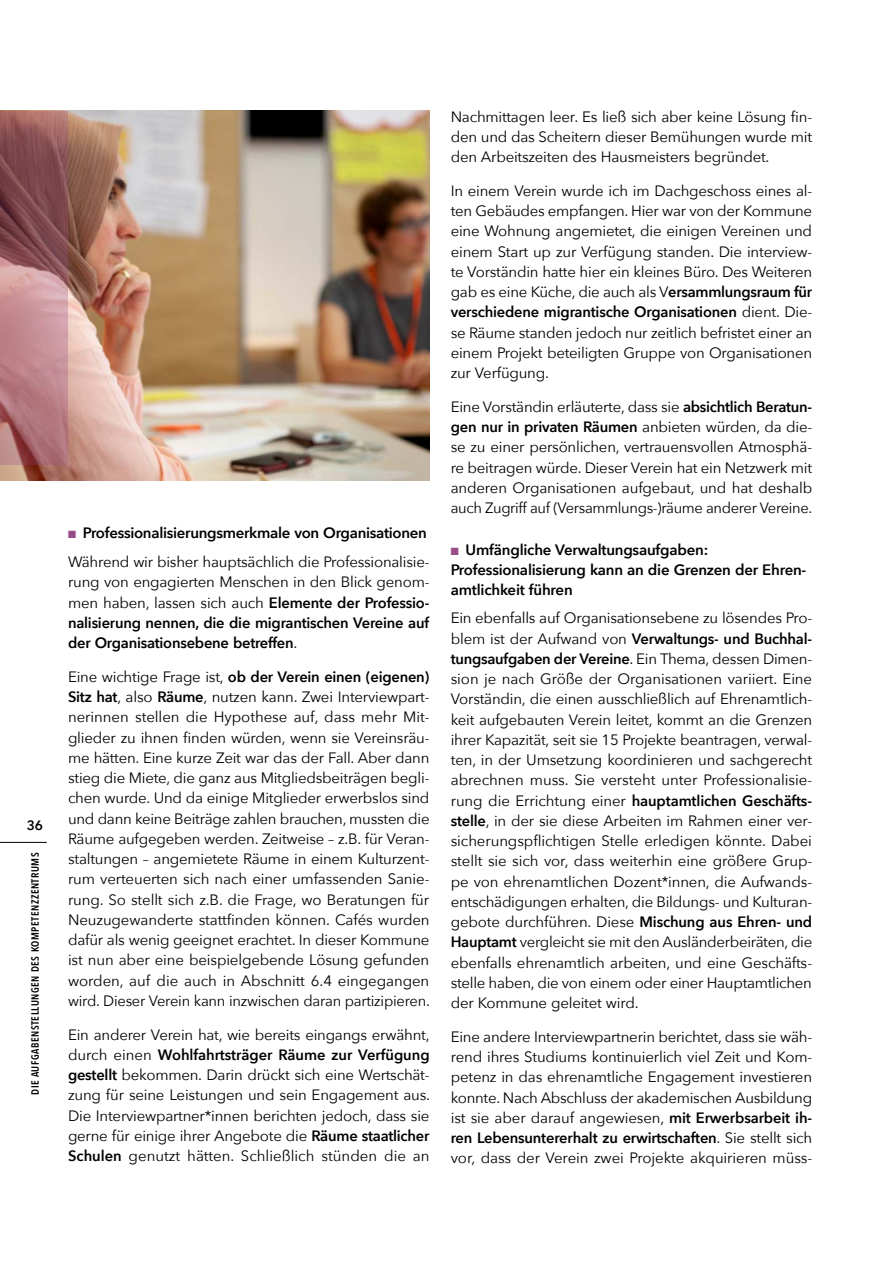
<style>
.page{position:relative;width:893px;height:1263px;background:#fff}
.page>*{position:absolute;margin:0;border:0;box-sizing:border-box;transform-origin:0 0}
.P_normal{font:15px/20.2px "Avenir Next";letter-spacing:-.015em;color:#000;text-align:justify}
.t1{font:600 15px/20.2px "Avenir Next";letter-spacing:-.015em;color:#000}
.t2{font:600 13.5px "Avenir Next LT Pro";color:#000}
.t3{font:600 10.5px "Avenir Next Condensed";letter-spacing:.05em;color:#000}
.s1{color:#984d88}
.s2{font-weight:600}
</style>
<div class="page">
<img style="left:0;top:111px;width:429px;height:369px">
<svg style="left:0;top:111px;width:68px;height:353px;background:#a46c71"></svg>
<hr style="left:0;top:842px;width:47px;height:1px;background:#000">
<p class="t2" style="left:27px;top:817px;width:18px">36</p>
<p class="t3" style="left:26px;top:1095px;width:243px;rotate:-90deg">DIE AU FGABENSTELLUNGEN DES KOMPETENZZENTRUMS</p>
<p class="t1" style="left:68px;top:522px;width:360px"><span class="s1">■</span> Professionalisierungsmerkmale von Organisationen</p>
<p class="P_normal" style="left:68px;top:551px;width:363px">Während wir bisher hauptsächlich die Professionalisie&shy;rung von engagierten Menschen in den Blick genom&shy;men haben, lassen sich auch <span class="s2">Elemente der Professio&shy;nalisierung nennen, die die migrantischen Vereine auf der Organisationsebene betreffen</span>.</p>
<p class="P_normal" style="left:68px;top:666px;width:363px">Eine wichtige Frage ist, <span class="s2">ob der Verein einen (eigenen)<br>Sitz hat</span>, also <span class="s2">Räume</span>, nutzen kann. Zwei Interviewpart&shy;nerinnen stellen die Hypothese auf, dass mehr Mit&shy;glieder zu ihnen finden würden, wenn sie Vereinsräu&shy;me hätten. Eine kurze Zeit war das der Fall. Aber dann stieg die Miete, die ganz aus Mitgliedsbeiträgen begli&shy;chen wurde. Und da einige Mitglieder erwerbslos sind und dann keine Beiträge zahlen brauchen, mussten die Räume aufgegeben werden. Zeitweise – z.B. für Veran&shy;staltungen – angemietete Räume in einem Kulturzent&shy;rum verteuerten sich nach einer umfassenden Sanie&shy;rung. So stellt sich z.B. die Frage, wo Beratungen für Neuzugewanderte stattfinden können. Cafés wurden dafür als wenig geeignet erachtet. In dieser Kommune ist nun aber eine beispielgebende Lösung gefunden worden, auf die auch in Abschnitt 6.4 eingegangen wird. Dieser Verein kann inzwischen daran partizipieren.</p>
<p class="P_normal" style="left:68px;top:1024px;width:364px">Ein anderer Verein hat, wie bereits eingangs erwähnt, durch einen <span class="s2">Wohlfahrtsträger Räume zur Verfügung gestellt</span> bekommen. Darin drückt sich eine Wertschät&shy;zung für seine Leistungen und sein Engagement aus.<br>Die Interviewpartner*innen berichten jedoch, dass sie gerne für einige ihrer Angebote die <span class="s2">Räume staatlicher Schulen</span> genutzt hätten. Schließlich stünden die an</p>
<p class="P_normal" style="left:451px;top:106px;width:363px">Nachmittagen leer. Es ließ sich aber keine Lösung fin&shy;den und das Scheitern dieser Bemühungen wurde mit den Arbeitszeiten des Hausmeisters begründet.</p>
<p class="P_normal" style="left:451px;top:180px;width:363px">In einem Verein wurde ich im Dachgeschoss eines al&shy;ten Gebäudes empfangen. Hier war von der Kommune eine Wohnung angemietet, die einigen Vereinen und einem Start up zur Verfügung standen. Die interview&shy;te Vorständin hatte hier ein kleines Büro. Des Weiteren gab es eine Küche, die auch als V<span class="s2">ersammlungsraum für verschiedene migrantische Organisationen</span> dient. Die&shy;se Räume standen jedoch nur zeitlich befristet einer an einem Projekt beteiligten Gruppe von Organisationen zur Verfügung.</p>
<p class="P_normal" style="left:451px;top:396px;width:363px">Eine Vorständin erläuterte, dass sie <span class="s2">absichtlich Beratun&shy;gen nur in privaten Räumen</span> anbieten würden, da die&shy;se zu einer persönlichen, vertrauensvollen Atmosphä&shy;re beitragen würde. Dieser Verein hat ein Netzwerk mit anderen Organisationen aufgebaut, und hat deshalb auch Zugriff auf (Versammlungs-)räume anderer Vereine.</p>
<p class="t1" style="left:451px;top:539px;width:357px"><span class="s1">■</span> Umfängliche Verwaltungsaufgaben:<br>Professionalisierung kann an die Grenzen der Ehren&shy;amtlichkeit führen</p>
<p class="P_normal" style="left:451px;top:607px;width:363px">Ein ebenfalls auf Organisationsebene zu lösendes Pro&shy;blem ist der Aufwand von <span class="s2">Verwaltungs- und Buchhal&shy;tungsaufgaben der Vereine</span>. Ein Thema, dessen Dimen&shy;sion je nach Größe der Organisationen variiert. Eine Vorständin, die einen ausschließlich auf Ehrenamtlich&shy;keit aufgebauten Verein leitet, kommt an die Grenzen ihrer Kapazität, seit sie 15 Projekte beantragen, verwal&shy;ten, in der Umsetzung koordinieren und sachgerecht abrechnen muss. Sie versteht unter Professionalisie&shy;rung die Errichtung einer <span class="s2">hauptamtlichen Geschäfts&shy;stelle</span>, in der sie diese Arbeiten im Rahmen einer ver&shy;sicherungspflichtigen Stelle erledigen könnte. Dabei stellt sie sich vor, dass weiterhin eine größere Grup&shy;pe von ehrenamtlichen Dozent*innen, die Aufwands&shy;entschädigungen erhalten, die Bildungs- und Kulturan&shy;gebote durchführen. Diese <span class="s2">Mischung aus Ehren- und Hauptamt</span> vergleicht sie mit den Ausländerbeiräten, die ebenfalls ehrenamtlich arbeiten, und eine Geschäfts&shy;stelle haben, die von einem oder einer Hauptamtlichen der Kommune geleitet wird.</p>
<p class="P_normal" style="left:451px;top:1026px;width:363px">Eine andere Interviewpartnerin berichtet, dass sie wäh&shy;rend ihres Studiums kontinuierlich viel Zeit und Kom&shy;petenz in das ehrenamtliche Engagement investieren konnte. Nach Abschluss der akademischen Ausbildung ist sie aber darauf angewiesen, <span class="s2">mit Erwerbsarbeit ih&shy;ren Lebensuntererhalt zu erwirtschaften</span>. Sie stellt sich vor, dass der Verein zwei Projekte akquirieren müss-</p>
</div>
